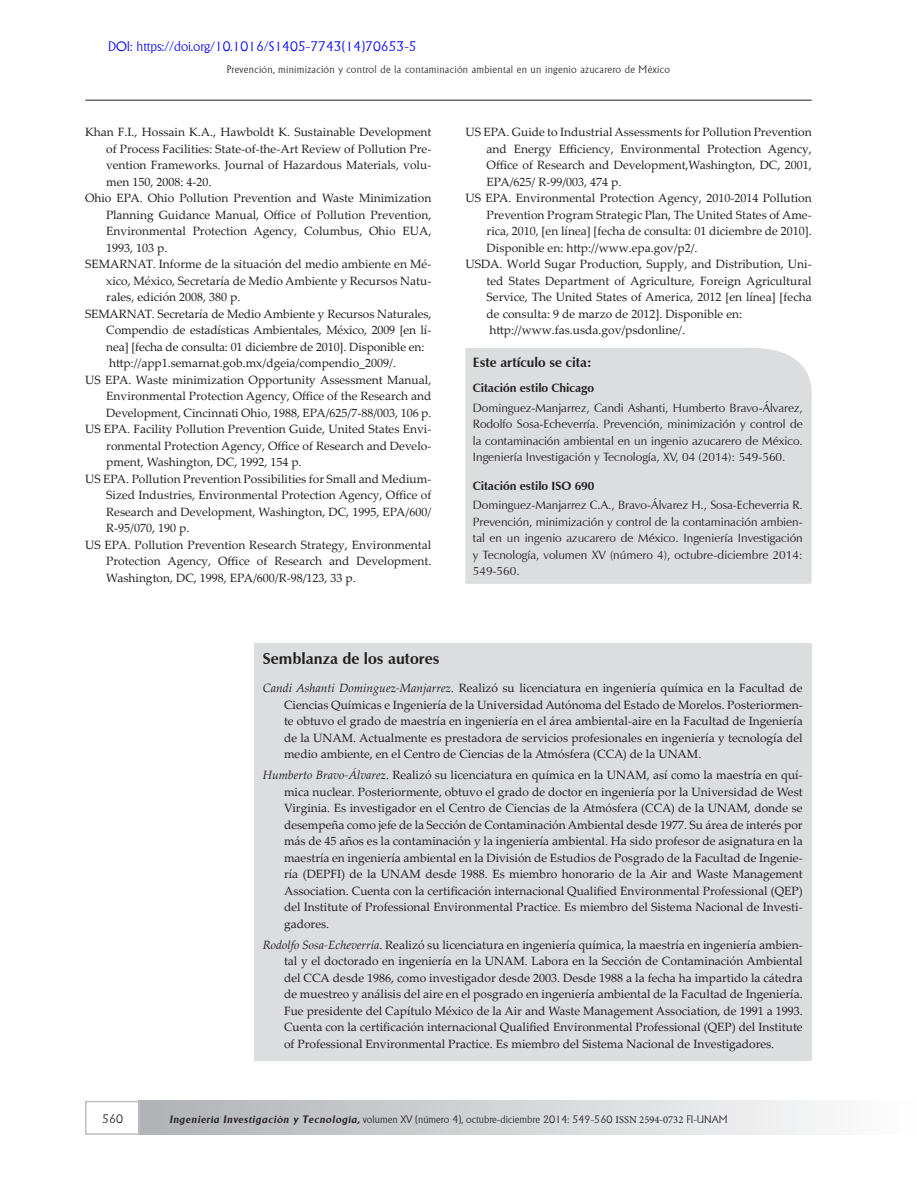
<style>
.page{position:relative;width:918px;height:1188px;background:#fff}
.page>*{position:absolute;margin:0;border:0;box-sizing:border-box;transform-origin:0 0}
.t1{font:700 15.75px "Zapf Humanist 601 BT";color:#231f20}
.t2{font:300 13.5px "Adelon";color:#00f}
.t3{font:700 13.5px "Zapf Humanist 601 BT";color:#231f20}
.t4{font:12px/16.5px "Palatino Linotype";color:#231f20;text-align:justify}
.t5{font:12px/16.5px "Zapf Humanist 601 BT";color:#231f20;text-align:justify}
.t6{font:700 12px "Zapf Humanist 601 BT";color:#231f20}
.t7{font:300 12px "Adelon";color:#231f20}
.t8{font:300 10.5px "Adelon";color:#231f20}
.t9{font:300 10.5px "Adelon";letter-spacing:.025em;color:#231f20}
.s1{font-style:italic}
.s2{font-weight:600;font-style:italic}
.s3{font-family:"Minion Pro";font-weight:400}
</style>
<div class="page">
<div style="left:138px;top:1101px;width:780px;height:34px;background:linear-gradient(to right,#b0b1b5,#fdfefe)"></div>
<hr style="left:85px;top:100px;width:727px;height:1px;background:#231f20">
<div style="left:85px;top:1101px;width:55px;height:34px;border:2px solid #bcbdc0"></div>
<div style="left:465px;top:347px;width:347px;height:237px;background:#dcdddf"></div>
<div style="left:254px;top:643px;width:558px;height:417px;background:#dcdddf"></div>
<p class="t2" style="left:108px;top:38px;width:310px">DOI: https://doi.org/10.1016/S1405-7743(14)70653-5</p>
<p class="t9" style="left:227px;top:63px;width:445px">Prevención, minimización y control de la contaminación ambiental en un ingenio azucarero de México</p>
<p class="t4" style="left:85px;top:124px;width:348px">Khan F.I., Hossain K.A., Hawboldt K. Sustainable Development</p>
<p class="t4" style="left:106px;top:140px;width:327px">of Process Facilities: State-of-the-Art Review of Pollution Pre-</p>
<p class="t4" style="left:106px;top:157px;width:327px">vention Frameworks. Journal of Hazardous Materials, volu-</p>
<p class="t4" style="left:106px;top:173px;width:107px">men 150, 2008: 4-20.</p>
<p class="t4" style="left:85px;top:190px;width:348px">Ohio EPA. Ohio Pollution Prevention and Waste Minimization</p>
<p class="t4" style="left:106px;top:206px;width:327px">Planning Guidance Manual, Office of Pollution Prevention,</p>
<p class="t4" style="left:106px;top:223px;width:327px">Environmental Protection Agency, Columbus, Ohio EUA,</p>
<p class="t4" style="left:106px;top:239px;width:63px">1993, 103 p.</p>
<p class="t4" style="left:85px;top:256px;width:348px">SEMARNAT. Informe de la situación del medio ambiente en Mé-</p>
<p class="t4" style="left:106px;top:272px;width:327px">xico, México, Secretaría de Medio Ambiente y Recursos Natu-</p>
<p class="t4" style="left:106px;top:289px;width:136px">rales, edición 2008, 380 p.</p>
<p class="t4" style="left:85px;top:305px;width:348px">SEMARNAT. Secretaría de Medio Ambiente y Recursos Naturales,</p>
<p class="t4" style="left:106px;top:322px;width:327px">Compendio de estadísticas Ambientales, México, 2009 [en lí-</p>
<p class="t4" style="left:106px;top:338px;width:320px">nea] [fecha de consulta: 01 diciembre de 2010]. Disponible en:</p>
<p class="t4" style="left:109px;top:355px;width:289px">http://app1.semarnat.gob.mx/dgeia/compendio_2009/.</p>
<p class="t4" style="left:85px;top:371px;width:348px">US EPA. Waste minimization Opportunity Assessment Manual,</p>
<p class="t4" style="left:106px;top:388px;width:327px">Environmental Protection Agency, Office of the Research and</p>
<p class="t4" style="left:106px;top:404px;width:327px">Development, Cincinnati Ohio, 1988, EPA/625/7-88/003, 106 p.</p>
<p class="t4" style="left:85px;top:421px;width:348px">US EPA. Facility Pollution Prevention Guide, United States Envi-</p>
<p class="t4" style="left:106px;top:437px;width:327px">ronmental Protection Agency, Office of Research and Develo-</p>
<p class="t4" style="left:106px;top:454px;width:197px">pment, Washington, DC, 1992, 154 p.</p>
<p class="t4" style="left:85px;top:470px;width:348px">US EPA. Pollution Prevention Possibilities for Small and Medium-</p>
<p class="t4" style="left:106px;top:487px;width:327px">Sized Industries, Environmental Protection Agency, Office of</p>
<p class="t4" style="left:106px;top:503px;width:327px">Research and Development, Washington, DC, 1995, EPA/600/</p>
<p class="t4" style="left:106px;top:520px;width:85px">R-95/070, 190 p.</p>
<p class="t4" style="left:85px;top:536px;width:348px">US EPA. Pollution Prevention Research Strategy, Environmental</p>
<p class="t4" style="left:106px;top:553px;width:327px">Protection Agency, Office of Research and Development.</p>
<p class="t4" style="left:106px;top:569px;width:251px">Washington, DC, 1998, EPA/600/R-98/123, 33 p.</p>
<p class="t4" style="left:465px;top:124px;width:348px">US EPA. Guide to Industrial Assessments for Pollution Prevention</p>
<p class="t4" style="left:487px;top:140px;width:327px">and Energy Efficiency, Environmental Protection Agency,</p>
<p class="t4" style="left:487px;top:157px;width:327px">Office of Research and Development,Washington, DC, 2001,</p>
<p class="t4" style="left:487px;top:173px;width:136px">EPA/625/ R-99/003, 474 p.</p>
<p class="t4" style="left:465px;top:190px;width:348px">US EPA. Environmental Protection Agency, 2010-2014 Pollution</p>
<p class="t4" style="left:487px;top:206px;width:327px">Prevention Program Strategic Plan, The United States of Ame-</p>
<p class="t4" style="left:487px;top:223px;width:327px">rica, 2010, [en línea] [fecha de consulta: 01 diciembre de 2010].</p>
<p class="t4" style="left:487px;top:239px;width:212px">Disponible en: http://www.epa.gov/p2/.</p>
<p class="t4" style="left:465px;top:256px;width:348px">USDA. World Sugar Production, Supply, and Distribution, Uni-</p>
<p class="t4" style="left:487px;top:272px;width:327px">ted States Department of Agriculture, Foreign Agricultural</p>
<p class="t4" style="left:487px;top:289px;width:327px">Service, The United States of America, 2012 [en línea] [fecha</p>
<p class="t4" style="left:487px;top:305px;width:257px">de consulta: 9 de marzo de 2012]. Disponible en:</p>
<p class="t4" style="left:489px;top:322px;width:197px">http://www.fas.usda.gov/psdonline/.</p>
<p class="t3" style="left:473px;top:354px;width:120px">Este artículo se cita:</p>
<p class="t6" style="left:473px;top:381px;width:123px">Citación estilo Chicago</p>
<p class="t5" style="left:473px;top:400px;width:332px">Dominguez-Manjarrez, Candi Ashanti, Humberto Bravo-Álvarez, Rodolfo Sosa-Echeverría. Prevención, minimización y control de la contaminación ambiental en un ingenio azucarero de México.<br>Ingeniería Investigación y Tecnología, XV, 04 (2014): 549-560.</p>
<p class="t6" style="left:473px;top:478px;width:123px">Citación estilo ISO 690</p>
<p class="t5" style="left:473px;top:497px;width:332px">Dominguez-Manjarrez C.A., Bravo-Álvarez H., Sosa-Echeverria R.<br>Prevención, minimización y control de la contaminación ambien&shy;tal en un ingenio azucarero de México. Ingeniería Investigación y Tecnología, volumen XV (número 4), octubre-diciembre 2014:<br>549-560.</p>
<h1 class="t1" style="left:263px;top:648px;width:178px">Semblanza de los autores</h1>
<p class="t4" style="left:284px;top:679px;width:520px;text-indent:-21px"><span class="s1">Candi Ashanti Dominguez-Manjarrez.</span> Realizó su licenciatura en ingeniería química en la Facultad de Ciencias Químicas e Ingeniería de la Universidad Autónoma del Estado de Morelos. Posteriormen&shy;te obtuvo el grado de maestría en ingeniería en el área ambiental-aire en la Facultad de Ingeniería de la UNAM. Actualmente es prestadora de servicios profesionales en ingeniería y tecnología del medio ambiente, en el Centro de Ciencias de la Atmósfera (CCA) de la UNAM.</p>
<p class="t4" style="left:284px;top:766px;width:520px;text-indent:-21px"><span class="s1">Humberto Bravo-Álvarez</span>. Realizó su licenciatura en química en la UNAM, así como la maestría en quí&shy;mica nuclear. Posteriormente, obtuvo el grado de doctor en ingeniería por la Universidad de West Virginia. Es investigador en el Centro de Ciencias de la Atmósfera (CCA) de la UNAM, donde se desempeña como jefe de la Sección de Contaminación Ambiental desde 1977. Su área de interés por más de 45 años es la contaminación y la ingeniería ambiental. Ha sido profesor de asignatura en la maestría en ingeniería ambiental en la División de Estudios de Posgrado de la Facultad de Ingenie&shy;ría (DEPFI) de la UNAM desde 1988. Es miembro honorario de la Air and Waste Management Association. Cuenta con la certificación internacional Qualified Environmental Professional (QEP) del Institute of Professional Environmental Practice. Es miembro del Sistema Nacional de Investi&shy;gadores.</p>
<p class="t4" style="left:284px;top:936px;width:520px;text-indent:-21px"><span class="s1">Rodolfo Sosa-Echeverría</span>. Realizó su licenciatura en ingeniería química, la maestría en ingeniería ambien&shy;tal y el doctorado en ingeniería en la UNAM. Labora en la Sección de Contaminación Ambiental del CCA desde 1986, como investigador desde 2003. Desde 1988 a la fecha ha impartido la cátedra de muestreo y análisis del aire en el posgrado en ingeniería ambiental de la Facultad de Ingeniería.<br>Fue presidente del Capítulo México de la Air and Waste Management Association, de 1991 a 1993.<br>Cuenta con la certificación internacional Qualified Environmental Professional (QEP) del Institute of Professional Environmental Practice. Es miembro del Sistema Nacional de Investigadores.</p>
<p class="t7" style="left:102px;top:1112px;width:22px">560</p>
<p class="t8" style="left:169px;top:1113px;width:559px"><span class="s2">Ingeniería Investigación y Tecnología,</span> volumen XV (número 4), octubre-diciembre 2014: 549-560 <span class="s3">ISSN 2594-0732</span> FI-UNAM</p>
</div>
